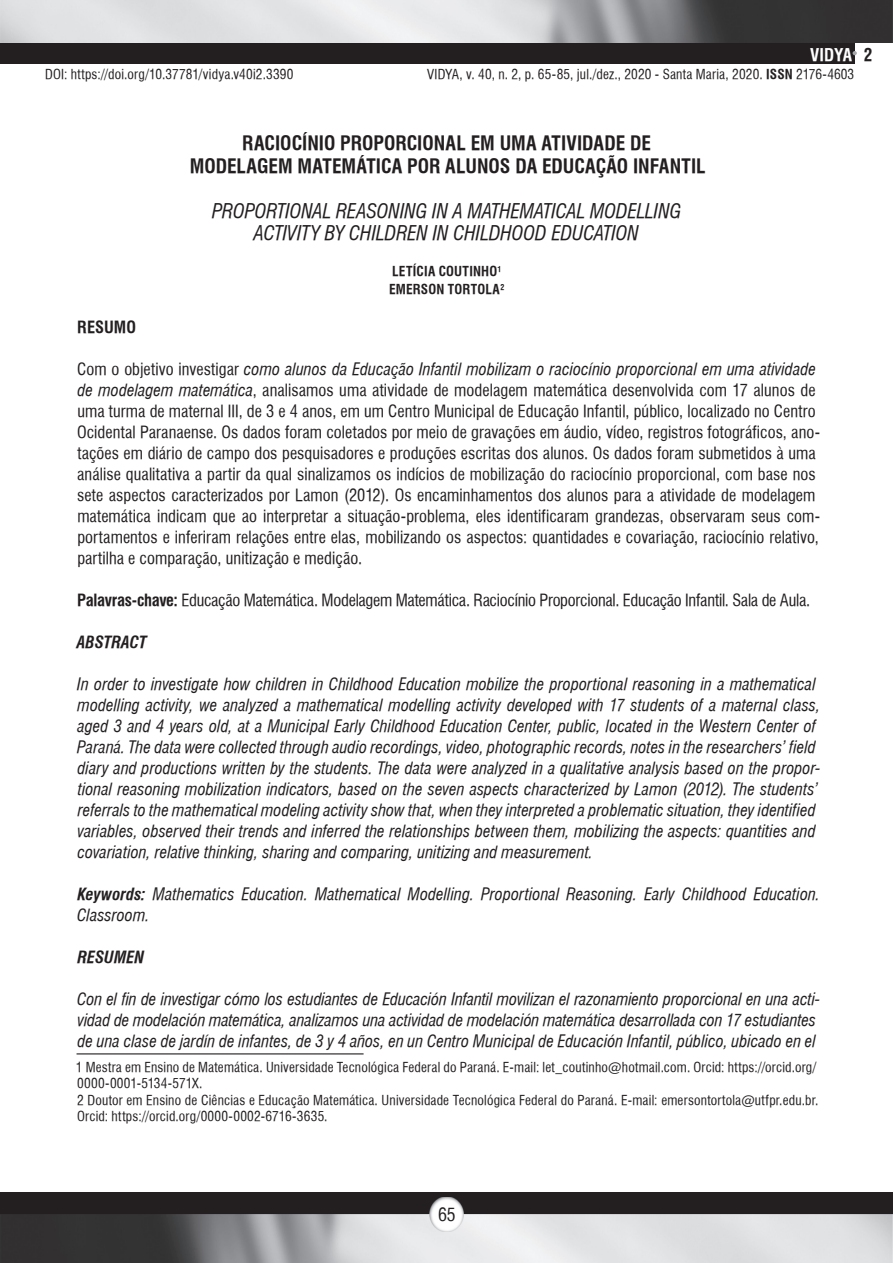
<style>
.page{position:relative;width:893px;height:1263px;background:#fff}
.page>*{position:absolute;margin:0;border:0;box-sizing:border-box;transform-origin:0 0}
.t1{font:700 condensed 19.5px/22.5px "Halvett";color:#231f20;text-align:center}
.t2{font:italic condensed 19.5px/22.5px "Halvett";color:#231f20;text-align:center}
.t3{font:18px "Halvett Condensed";color:#231f20}
.t4{font:700 condensed 17.25px "Halvett";color:#fff}
.t5{font:italic condensed 16.5px/21px "Halvett";letter-spacing:.005em;color:#231f20}
.t6{font:16.5px/21px "Halvett Condensed";letter-spacing:.005em;color:#231f20}
.t7{font:16.5px "Halvett Condensed";letter-spacing:-.015em;color:#231f20}
.t8{font:italic 700 condensed 16.5px "Halvett";color:#231f20}
.t9{font:700 condensed 16.5px "Halvett";letter-spacing:.005em;color:#231f20}
.t10{font:13.5px/16.5px "Halvett Condensed";letter-spacing:.015em;color:#231f20}
.t11{font:700 condensed 13.5px/18px "Halvett";letter-spacing:.015em;color:#231f20}
.s1{color:#231f20}
.s2{font-family:"Halvett";font-weight:700;font-stretch:condensed}
.s3{font-family:"Halvett Condensed";font-style:normal;font-stretch:normal}
.s4{font-family:"Halvett";font-style:italic;font-stretch:condensed}
.s5{font-weight:700}
</style>
<div class="page">
<div style="left:0;top:0;width:855px;height:64px;background:#231f20"></div>
<img style="left:0;top:0;width:893px;height:43px">
<svg style="left:853px;top:51px;width:4px;height:4px"></svg>
<div style="left:0;top:1193px;width:893px;height:70px;background:#231f20"></div>
<img style="left:0;top:1214px;width:893px;height:49px">
<img style="left:429px;top:1197px;width:34px;height:34px">
<hr style="left:77px;top:1053px;width:287px;height:1px;background:#231f20">
<p class="t4" style="left:810px;top:45px;width:64px">VIDYA <span class="s1">2</span></p>
<p class="t10" style="left:45px;top:66px;width:250px">DOI: https://doi.org/10.37781/vidya.v40i2.3390</p>
<p class="t10" style="left:427px;top:66px;width:428px">VIDYA, v. 40, n. 2, p. 65-85, jul./dez., 2020 - Santa Maria, 2020. <span class="s2">ISSN</span> 2176-4603</p>
<p class="t1" style="left:190px;top:132px;width:517px">RACIOCÍNIO PROPORCIONAL EM UMA ATIVIDADE DE<br>MODELAGEM MATEMÁTICA POR ALUNOS DA EDUCAÇÃO INFANTIL</p>
<p class="t2" style="left:212px;top:200px;width:471px">PROPORTIONAL REASONING IN A MATHEMATICAL MODELLING<br>ACTIVITY BY CHILDREN IN CHILDHOOD EDUCATION</p>
<p class="t11" style="left:389px;top:262px;width:117px">LETÍCIA COUTINHO<sup>1<br></sup>EMERSON TORTOLA<sup>2</sup></p>
<p class="t9" style="left:77px;top:317px;width:60px">RESUMO</p>
<p class="t5" style="left:77px;top:359px;width:740px"><span class="s3">Com o objetivo investigar</span> como alunos da Educação Infantil mobilizam o raciocínio proporcional em uma atividade</p>
<p class="t6" style="left:77px;top:380px;width:745px"><span class="s4">de modelagem matemática</span>, analisamos uma atividade de modelagem matemática desenvolvida com 17 alunos de uma turma de maternal III, de 3 e 4 anos, em um Centro Municipal de Educação Infantil, público, localizado no Centro Ocidental Paranaense. Os dados foram coletados por meio de gravações em áudio, vídeo, registros fotográficos, ano&shy;tações em diário de campo dos pesquisadores e produções escritas dos alunos. Os dados foram submetidos à uma análise qualitativa a partir da qual sinalizamos os indícios de mobilização do raciocínio proporcional, com base nos sete aspectos caracterizados por Lamon (2012). Os encaminhamentos dos alunos para a atividade de modelagem matemática indicam que ao interpretar a situação-problema, eles identificaram grandezas, observaram seus com&shy;portamentos e inferiram relações entre elas, mobilizando os aspectos: quantidades e covariação, raciocínio relativo, partilha e comparação, unitização e medição.</p>
<p class="t7" style="left:77px;top:590px;width:734px"><span class="s2">Palavras-chave:</span> Educação Matemática. Modelagem Matemática. Raciocínio Proporcional. Educação Infantil. Sala de Aula.</p>
<p class="t8" style="left:77px;top:632px;width:72px">ABSTRACT</p>
<p class="t5" style="left:77px;top:674px;width:745px">In order to investigate how children in Childhood Education mobilize the proportional reasoning in a mathematical modelling activity, we analyzed a mathematical modelling activity developed with 17 students of a maternal class, aged 3 and 4 years old, at a Municipal Early Childhood Education Center, public, located in the Western Center of Paraná. The data were collected through audio recordings, video, photographic records, notes in the researchers’ field diary and productions written by the students. The data were analyzed in a qualitative analysis based on the propor&shy;tional reasoning mobilization indicators, based on the seven aspects characterized by Lamon (2012). The students’ referrals to the mathematical modeling activity show that, when they interpreted a problematic situation, they identified variables, observed their trends and inferred the relationships between them, mobilizing the aspects: quantities and covariation, relative thinking, sharing and comparing, unitizing and measurement.</p>
<p class="t5" style="left:77px;top:884px;width:744px"><span class="s5">Keywords:</span> Mathematics Education. Mathematical Modelling. Proportional Reasoning. Early Childhood Education.<br>Classroom.</p>
<p class="t8" style="left:77px;top:947px;width:68px">RESUMEN</p>
<p class="t5" style="left:77px;top:989px;width:745px">Con el fin de investigar cómo los estudiantes de Educación Infantil movilizan el razonamiento proporcional en una acti&shy;vidad de modelación matemática, analizamos una actividad de modelación matemática desarrollada con 17 estudiantes de una clase de jardín de infantes, de 3 y 4 años, en un Centro Municipal de Educación Infantil, público, ubicado en el</p>
<p class="t10" style="left:76px;top:1059px;width:744px">1 Mestra em Ensino de Matemática. Universidade Tecnológica Federal do Paraná. E-mail: let_coutinho@hotmail.com. Orcid: https://orcid.org/ 0000-0001-5134-571X.<br>2 Doutor em Ensino de Ciências e Educação Matemática. Universidade Tecnológica Federal do Paraná. E-mail: emersontortola@utfpr.edu.br.<br>Orcid: https://orcid.org/0000-0002-6716-3635.</p>
<p class="t3" style="left:438px;top:1204px;width:19px">65</p>
</div>
